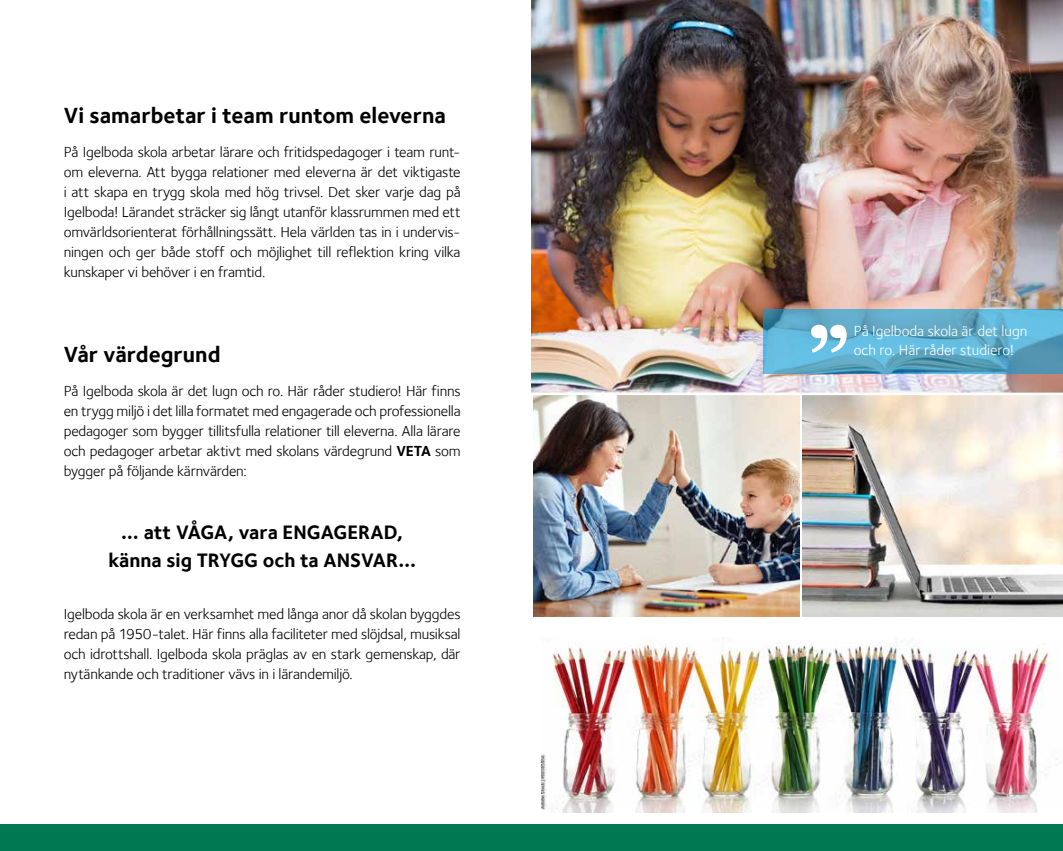
<style>
.page{position:relative;width:1063px;height:851px;background:#fff}
.page>*{position:absolute;margin:0;border:0;box-sizing:border-box;transform-origin:0 0}
.t1{font:700 22.5px "Foundry Sterling";color:#000}
.t2{font:700 20px/27.5px "Foundry Sterling";color:#000;text-align:center}
.t3{font:15px/20px "Foundry Sterling";letter-spacing:-.015em;color:#000;text-align:justify}
.t4{font:15px/18.8px "Foundry Sterling";letter-spacing:-.005em;color:#fff}
.s1{font-weight:700}
</style>
<div class="page">
<img style="left:531px;top:0;width:532px;height:392px">
<img style="left:541px;top:642px;width:514px;height:170px">
<img style="left:533px;top:395px;width:266px;height:221px">
<img style="left:803px;top:395px;width:260px;height:221px">
<div style="left:0;top:824px;width:1063px;height:26px;background:#007953"></div>
<svg style="left:764px;top:309px;width:299px;height:64px;background:#5cabcb"></svg>
<svg style="left:811px;top:325px;width:36px;height:27px"></svg>
<h1 class="t1" style="left:64px;top:102px;width:384px">Vi samarbetar i team runtom eleverna</h1>
<p class="t3" style="left:64px;top:142px;width:398px">På Igelboda skola arbetar lärare och fritidspedagoger i team runt&shy;om eleverna. Att bygga relationer med eleverna är det viktigaste i att skapa en trygg skola med hög trivsel. Det sker varje dag på Igelboda! Lärandet sträcker sig långt utanför klassrummen med ett omvärldsorienterat förhållningssätt. Hela världen tas in i undervis&shy;ningen och ger både stoff och möjlighet till reflektion kring vilka kunskaper vi behöver i en framtid.</p>
<h1 class="t1" style="left:64px;top:341px;width:158px">Vår värdegrund</h1>
<p class="t3" style="left:64px;top:381px;width:398px">På Igelboda skola är det lugn och ro. Här råder studiero! Här finns en trygg miljö i det lilla formatet med engagerade och professionella pedagoger som bygger tillitsfulla relationer till eleverna. Alla lärare och pedagoger arbetar aktivt med skolans värdegrund <span class="s1">VETA</span> som bygger på följande kärnvärden:</p>
<h2 class="t2" style="left:108px;top:518px;width:309px">… att VÅGA, vara ENGAGERAD, känna sig TRYGG och ta ANSVAR…</h2>
<p class="t3" style="left:64px;top:603px;width:398px">Igelboda skola är en verksamhet med långa anor då skolan byggdes redan på 1950-talet. Här finns alla faciliteter med slöjdsal, musiksal och idrottshall. Igelboda skola präglas av en stark gemenskap, där nytänkande och traditioner vävs in i lärandemiljö.</p>
<p class="t4" style="left:854px;top:321px;width:175px">På Igelboda skola är det lugn och ro. Här råder studiero!</p>
</div>
